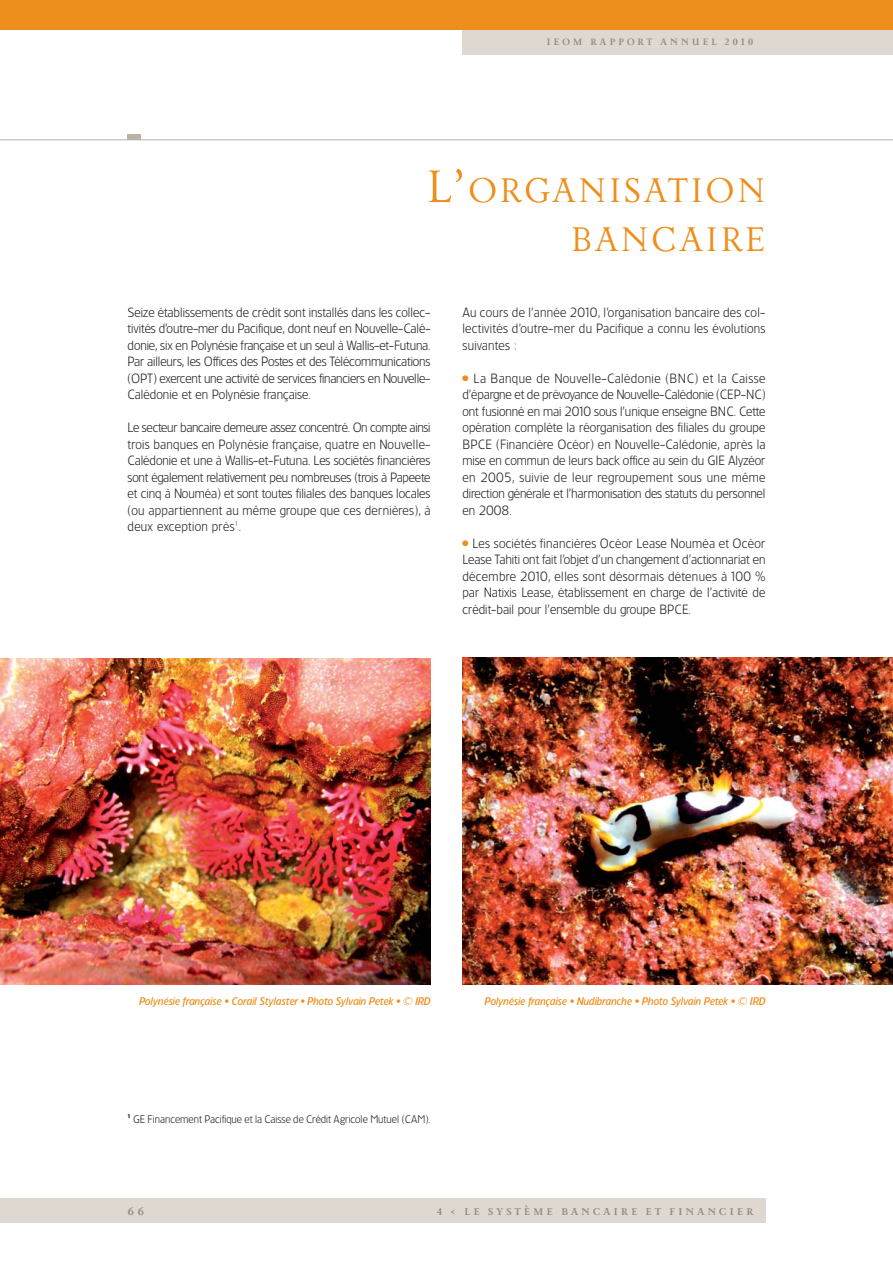
<style>
.page{position:relative;width:893px;height:1263px;background:#fff}
.page>*{position:absolute;margin:0;border:0;box-sizing:border-box;transform-origin:0 0}
.t1{font:41.7px/48.8px "Priori Ser";letter-spacing:.055em;color:#ee8e1c;text-align:right}
.t2{font:700 13.5px "Priori Ser";color:#998b7d}
.t3{font:300 12.75px/16.5px "TF Forever Two";letter-spacing:.005em;color:#231f20;text-align:justify}
.t4{font:700 12px "Priori Ser";letter-spacing:.235em;color:#998b7d}
.t5{font:700 11.25px "Priori Ser";letter-spacing:.235em;color:#998b7d}
.t6{font:italic 10.5px "TF Forever Two Medm";letter-spacing:.015em;color:#ee8e1c}
.t7{font:300 10.5px "TF Forever";letter-spacing:.005em;color:#231f20}
.s1{font-size:55.5px}
.s2{font-weight:700;color:#ee8e1c}
</style>
<div class="page">
<div style="left:462px;top:23px;width:431px;height:31px;background:#dfd8d1"></div>
<hr style="left:0;top:140px;width:893px;height:1px;background:#b2b4b6">
<div style="left:0;top:1199px;width:765px;height:24px;background:#dfd8d1"></div>
<div style="left:128px;top:135px;width:13px;height:5px;background:#bbb1a5"></div>
<img style="left:0;top:658px;width:431px;height:326px">
<img style="left:463px;top:658px;width:430px;height:326px">
<div style="left:0;top:0;width:893px;height:30px;background:#ee8e1c"></div>
<p class="t5" style="left:546px;top:35px;width:208px">IEOM RAPPORT ANNUEL 2010</p>
<h1 class="t1" style="left:426px;top:173px;width:341px"><span class="s1">L’</span>ORGANISATION<br>BANCAIRE</h1>
<p class="t3" style="left:128px;top:305px;width:304px">Seize établissements de crédit sont installés dans les collec&shy;tivités d’outre-mer du Pacifique, dont neuf en Nouvelle-Calé&shy;donie, six en Polynésie française et un seul à Wallis-et-Futuna.<br>Par ailleurs, les Offices des Postes et des Télécommunications (OPT) exercent une activité de services financiers en Nouvelle-Calédonie et en Polynésie française.</p>
<p class="t3" style="left:128px;top:420px;width:304px">Le secteur bancaire demeure assez concentré. On compte ainsi trois banques en Polynésie française, quatre en Nouvelle-Calédonie et une à Wallis-et-Futuna. Les sociétés financières sont également relativement peu nombreuses (trois à Papeete et cinq à Nouméa) et sont toutes filiales des banques locales (ou appartiennent au même groupe que ces dernières), à deux exception près<sup>1</sup>.</p>
<p class="t3" style="left:462px;top:305px;width:304px">Au cours de l’année 2010, l’organisation bancaire des col&shy;lectivités d’outre-mer du Pacifique a connu les évolutions suivantes :</p>
<p class="t3" style="left:462px;top:371px;width:304px"><span class="s2">•</span> La Banque de Nouvelle-Calédonie (BNC) et la Caisse d’épargne et de prévoyance de Nouvelle-Calédonie (CEP-NC) ont fusionné en mai 2010 sous l’unique enseigne BNC. Cette opération complète la réorganisation des filiales du groupe BPCE (Financière Océor) en Nouvelle-Calédonie, après la mise en commun de leurs back office au sein du GIE Alyzéor en 2005, suivie de leur regroupement sous une même direction générale et l’harmonisation des statuts du personnel en 2008.</p>
<p class="t3" style="left:462px;top:536px;width:304px"><span class="s2">•</span> Les sociétés financières Océor Lease Nouméa et Océor Lease Tahiti ont fait l’objet d’un changement d’actionnariat en décembre 2010, elles sont désormais détenues à 100 % par Natixis Lease, établissement en charge de l’activité de crédit-bail pour l’ensemble du groupe BPCE.</p>
<p class="t6" style="left:139px;top:996px;width:293px">Polynésie française • Corail Stylaster • Photo Sylvain Petek • © IRD</p>
<p class="t6" style="left:485px;top:997px;width:282px">Polynésie française • Nudibranche • Photo Sylvain Petek • © IRD</p>
<p class="t7" style="left:128px;top:1114px;width:304px"><sup>1</sup> GE Financement Pacifique et la Caisse de Crédit Agricole Mutuel (CAM).</p>
<p class="t2" style="left:128px;top:1202px;width:18px">66</p>
<p class="t4" style="left:437px;top:1203px;width:318px">4 &lt; LE SYSTÈME BANCAIRE ET FINANCIER</p>
</div>
